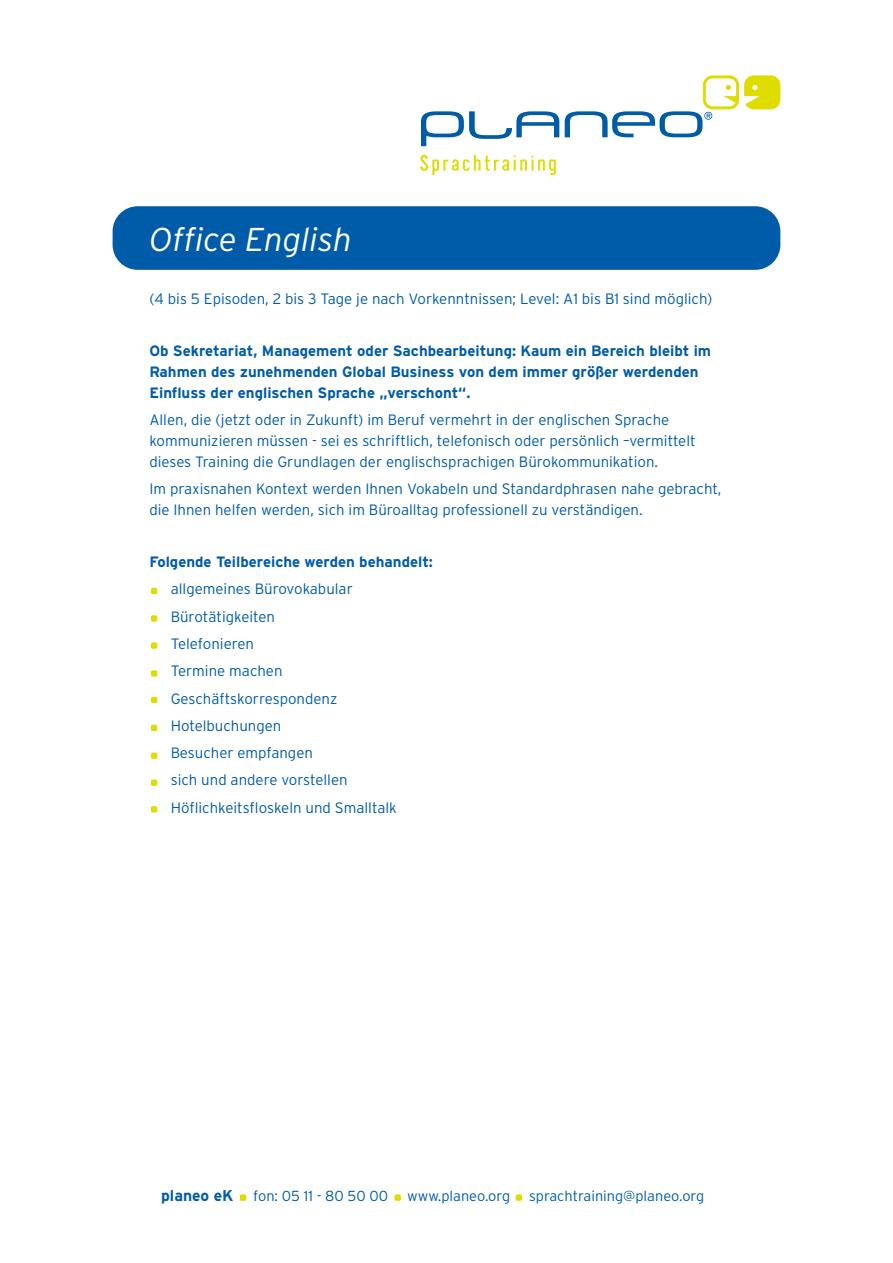
<style>
.page{position:relative;width:893px;height:1263px;background:#fff}
.page>*{position:absolute;margin:0;border:0;box-sizing:border-box;transform-origin:0 0}
.t1{font:italic 300 33px "Interstate";color:#fff}
.t2{font:700 15.75px "Interstate";color:#005ca9}
.t3{font:300 15px/27.3px "Interstate";color:#005ca9}
.t4{font:700 15px/21px "Interstate";color:#005ca9}
.t5{font:300 14.55px "Interstate";color:#005ca9}
</style>
<div class="page">
<svg style="left:420px;top:155px;width:136px;height:20px"></svg>
<svg style="left:703px;top:75px;width:36px;height:34px"></svg>
<svg style="left:744px;top:75px;width:36px;height:34px"></svg>
<svg style="left:421px;top:111px;width:138px;height:35px"></svg>
<svg style="left:565px;top:78px;width:171px;height:59px"></svg>
<div style="left:113px;top:206px;width:667px;height:64px;background:#005ca9;border-radius:25px"></div>
<svg style="left:151px;top:588px;width:6px;height:6px"></svg>
<div style="left:151px;top:615px;width:6px;height:7px;background:#dedc00;border-radius:2px"></div>
<div style="left:151px;top:642px;width:6px;height:7px;background:#dedc00;border-radius:2px"></div>
<div style="left:151px;top:670px;width:6px;height:7px;background:#dedc00;border-radius:2px"></div>
<svg style="left:151px;top:697px;width:6px;height:6px"></svg>
<svg style="left:151px;top:725px;width:6px;height:6px"></svg>
<div style="left:151px;top:752px;width:6px;height:7px;background:#dedc00;border-radius:2px"></div>
<div style="left:151px;top:779px;width:6px;height:7px;background:#dedc00;border-radius:2px"></div>
<svg style="left:151px;top:806px;width:6px;height:6px"></svg>
<div style="left:240px;top:1194px;width:6px;height:7px;background:#dedc00;border-radius:2px"></div>
<div style="left:394px;top:1194px;width:7px;height:7px;background:#dedc00;border-radius:2px"></div>
<div style="left:516px;top:1194px;width:6px;height:7px;background:#dedc00;border-radius:2px"></div>
<h1 class="t1" style="left:149px;top:221px;width:204px">Office English</h1>
<p class="t3" style="left:149px;top:285px;width:565px">(4 bis 5 Episoden, 2 bis 3 Tage je nach Vorkenntnissen; Level: A1 bis B1 sind möglich)</p>
<p class="t4" style="left:149px;top:340px;width:563px">Ob Sekretariat, Management oder Sachbearbeitung: Kaum ein Bereich bleibt im<br>Rahmen des zunehmenden Global Business von dem immer größer werdenden<br>Einfluss der englischen Sprache „verschont“.</p>
<p class="t3" style="left:149px;top:409px;width:548px;line-height:21px">Allen, die (jetzt oder in Zukunft) im Beruf vermehrt in der englischen Sprache kommunizieren müssen - sei es schriftlich, telefonisch oder persönlich –vermittelt dieses Training die Grundlagen der englischsprachigen Bürokommunikation.</p>
<p class="t3" style="left:149px;top:478px;width:574px;line-height:21px">Im praxisnahen Kontext werden Ihnen Vokabeln und Standardphrasen nahe gebracht, die Ihnen helfen werden, sich im Büroalltag professionell zu verständigen.</p>
<p class="t4" style="left:149px;top:551px;width:285px">Folgende Teilbereiche werden behandelt:</p>
<p class="t3" style="left:171px;top:575px;width:228px">allgemeines Bürovokabular<br>Bürotätigkeiten<br>Telefonieren<br>Termine machen<br>Geschäftskorrespondenz<br>Hotelbuchungen<br>Besucher empfangen<br>sich und andere vorstellen<br>Höflichkeitsfloskeln und Smalltalk</p>
<p class="t2" style="left:161px;top:1186px;width:74px">planeo eK</p>
<p class="t5" style="left:253px;top:1187px;width:136px">fon: 05 11 - 80 50 00</p>
<p class="t5" style="left:407px;top:1187px;width:105px">www.planeo.org</p>
<p class="t5" style="left:529px;top:1187px;width:177px">sprachtraining@planeo.org</p>
</div>
